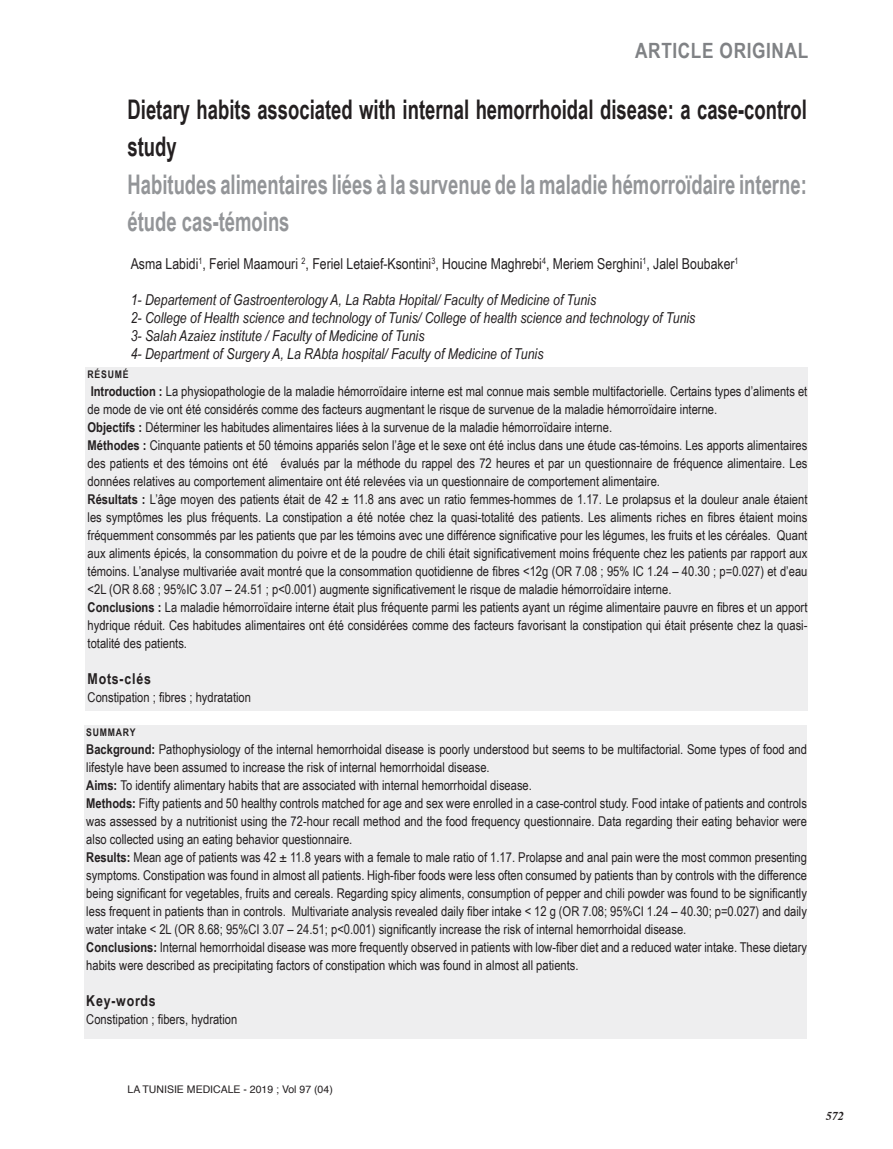
<style>
.page{position:relative;width:893px;height:1149px;background:#fff}
.page>*{position:absolute;margin:0;border:0;box-sizing:border-box;transform-origin:0 0}
.t1{font:700 27px/37.5px "Arial Narrow";color:#939598;scale:.83 1}
.t2{font:700 27px/37.5px "Arial Narrow";color:#231f20;scale:.83 1}
.t3{font:700 21px "Arial Narrow";letter-spacing:.03em;color:#808285}
.t4{font:italic 15px/18px "Arial Narrow";color:#231f20}
.t5{font:15px "Arial Narrow";color:#231f20}
.t6{font:700 15px "Arial Narrow";letter-spacing:.05em;color:#231f20}
.t7{font:13.5px/18px "Arial Narrow";color:#231f20}
.t8{font:italic 700 12px "Times";color:#231f20}
.t9{font:10.5px "Helvetica";color:#231f20}
.t10{font:700 10.5px "Arial Narrow";letter-spacing:.07em;color:#231f20}
.s1{font-weight:700}
</style>
<div class="page">
<div style="left:84px;top:725px;width:723px;height:312px;background:#eeeeef"></div>
<div style="left:85px;top:367px;width:722px;height:343px;background:#eeeeef"></div>
<h2 class="t3" style="left:635px;top:35px;width:175px">Article original</h2>
<h1 class="t2" style="left:128px;top:89px;width:820px">Dietary habits associated with internal hemorrhoidal disease: a case-control study</h1>
<h1 class="t1" style="left:128px;top:164px;width:820px">Habitudes alimentaires liées à la survenue de la maladie hémorroïdaire interne: étude cas-témoins</h1>
<p class="t5" style="left:131px;top:253px;width:609px">Asma Labidi<sup>1</sup>, Feriel Maamouri <sup>2</sup>, Feriel Letaief-Ksontini<sup>3</sup>, Houcine Maghrebi<sup>4</sup>, Meriem Serghini<sup>1</sup>, Jalel Boubaker<sup>1</sup></p>
<p class="t4" style="left:131px;top:290px;width:566px">1- Departement of Gastroenterology A, La Rabta Hopital/ Faculty of Medicine of Tunis<br>2- College of Health science and technology of Tunis/ College of health science and technology of Tunis 3- Salah Azaiez institute / Faculty of Medicine of Tunis<br>4- Department of Surgery A, La RAbta hospital/ Faculty of Medicine of Tunis</p>
<p class="t10" style="left:88px;top:366px;width:42px">RÉSUMÉ</p>
<p class="t7" style="left:88px;top:381px;width:721px"><span class="s1">Introduction :</span> La physiopathologie de la maladie hémorroïdaire interne est mal connue mais semble multifactorielle. Certains types d’aliments et de mode de vie ont été considérés comme des facteurs augmentant le risque de survenue de la maladie hémorroïdaire interne.<br><span class="s1">Objectifs :</span> Déterminer les habitudes alimentaires liées à la survenue de la maladie hémorroïdaire interne.<br><span class="s1">Méthodes :</span> Cinquante patients et 50 témoins appariés selon l’âge et le sexe ont été inclus dans une étude cas-témoins. Les apports alimentaires des patients et des témoins ont été évalués par la méthode du rappel des 72 heures et par un questionnaire de fréquence alimentaire. Les données relatives au comportement alimentaire ont été relevées via un questionnaire de comportement alimentaire.<br><span class="s1">Résultats :</span> L’âge moyen des patients était de 42 ± 11.8 ans avec un ratio femmes-hommes de 1.17. Le prolapsus et la douleur anale étaient les symptômes les plus fréquents. La constipation a été notée chez la quasi-totalité des patients. Les aliments riches en fibres étaient moins fréquemment consommés par les patients que par les témoins avec une différence significative pour les légumes, les fruits et les céréales. Quant aux aliments épicés, la consommation du poivre et de la poudre de chili était significativement moins fréquente chez les patients par rapport aux témoins. L’analyse multivariée avait montré que la consommation quotidienne de fibres &lt;12g (OR 7.08 ; 95% IC 1.24 – 40.30 ; p=0.027) et d’eau &lt;2L (OR 8.68 ; 95%IC 3.07 – 24.51 ; p&lt;0.001) augmente significativement le risque de maladie hémorroïdaire interne.<br><span class="s1">Conclusions :</span> La maladie hémorroïdaire interne était plus fréquente parmi les patients ayant un régime alimentaire pauvre en fibres et un apport hydrique réduit. Ces habitudes alimentaires ont été considérées comme des facteurs favorisant la constipation qui était présente chez la quasi&shy;totalité des patients.</p>
<p class="t6" style="left:88px;top:667px;width:65px">Mots-clés</p>
<p class="t7" style="left:88px;top:687px;width:165px">Constipation ; fibres ; hydratation</p>
<p class="t10" style="left:86px;top:724px;width:51px">SUMMARY</p>
<p class="t7" style="left:86px;top:739px;width:722px"><span class="s1">Background:</span> Pathophysiology of the internal hemorrhoidal disease is poorly understood but seems to be multifactorial. Some types of food and lifestyle have been assumed to increase the risk of internal hemorrhoidal disease.<br><span class="s1">Aims:</span> To identify alimentary habits that are associated with internal hemorrhoidal disease.<br><span class="s1">Methods:</span> Fifty patients and 50 healthy controls matched for age and sex were enrolled in a case-control study. Food intake of patients and controls was assessed by a nutritionist using the 72-hour recall method and the food frequency questionnaire. Data regarding their eating behavior were also collected using an eating behavior questionnaire.<br><span class="s1">Results:</span> Mean age of patients was 42 ± 11.8 years with a female to male ratio of 1.17. Prolapse and anal pain were the most common presenting symptoms. Constipation was found in almost all patients. High-fiber foods were less often consumed by patients than by controls with the difference being significant for vegetables, fruits and cereals. Regarding spicy aliments, consumption of pepper and chili powder was found to be significantly less frequent in patients than in controls. Multivariate analysis revealed daily fiber intake &lt; 12 g (OR 7.08; 95%CI 1.24 – 40.30; p=0.027) and daily water intake &lt; 2L (OR 8.68; 95%CI 3.07 – 24.51; p&lt;0.001) significantly increase the risk of internal hemorrhoidal disease.<br><span class="s1">Conclusions:</span> Internal hemorrhoidal disease was more frequently observed in patients with low-fiber diet and a reduced water intake. These dietary habits were described as precipitating factors of constipation which was found in almost all patients.</p>
<p class="t6" style="left:86px;top:989px;width:71px">Key-words</p>
<p class="t7" style="left:86px;top:1009px;width:153px">Constipation ; fibers, hydration</p>
<p class="t9" style="left:128px;top:1080px;width:207px">LA TUNISIE MEDICALE - 2019 ; Vol 97 (04)</p>
<p class="t8" style="left:826px;top:1103px;width:19px">572</p>
</div>
